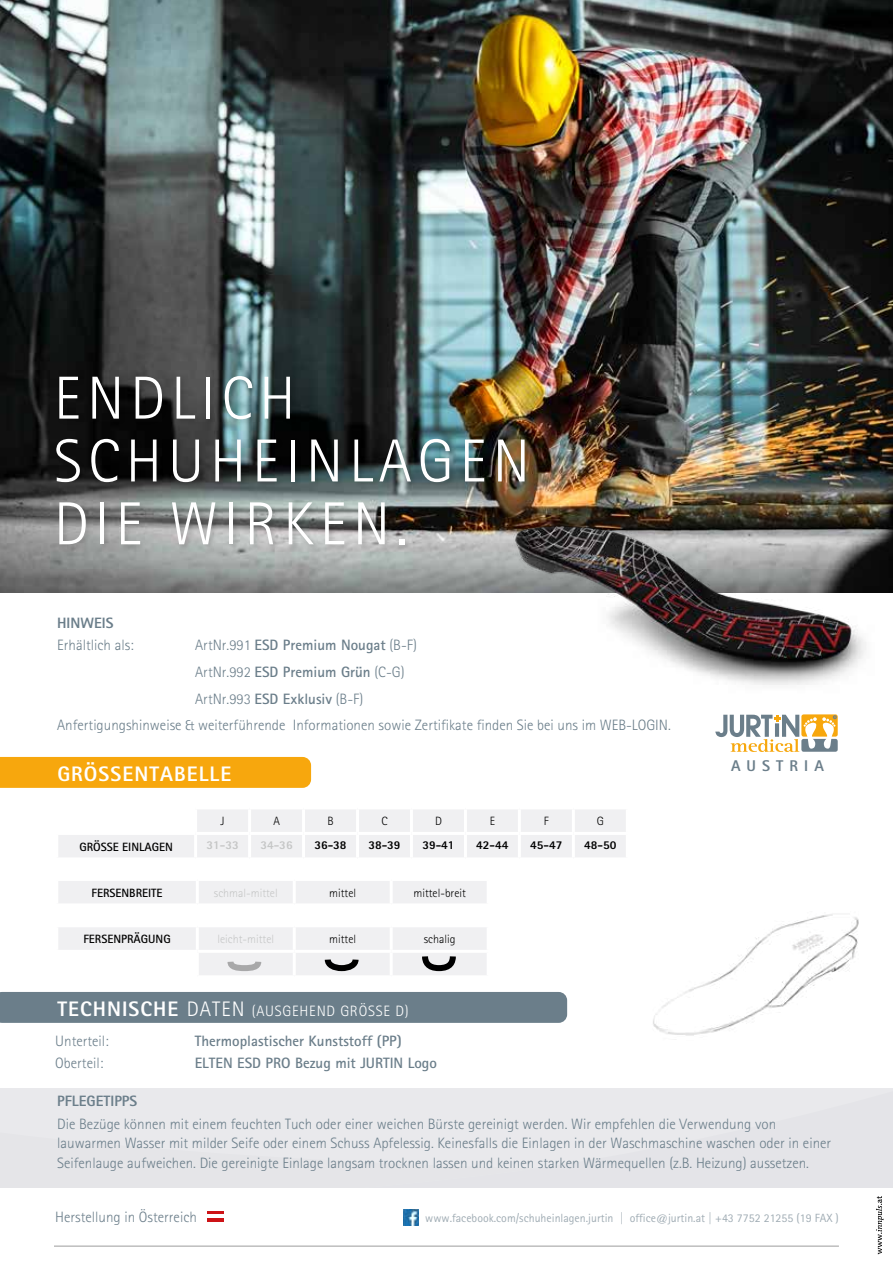
<style>
.page{position:relative;width:893px;height:1263px;background:#fff}
.page>*{position:absolute;margin:0;border:0;box-sizing:border-box;transform-origin:0 0}
.t1{font:300 60.75px/62.8px "Rotis San Ser";letter-spacing:.1em;color:#fff}
.t2{font:700 21px "Rotis San Ser Ext";letter-spacing:.05em;color:#fff}
.t3{font:700 15.6px "Rotis San Ser Ext";letter-spacing:.39em;color:#6b7e8a}
.t4{font:300 15px/19.5px "Rotis San Ser";color:#6b7e8a}
.t5{font:700 15px "Rotis San Ser";color:#6b7e8a}
.t6{font:300 15px "Rotis San Ser";letter-spacing:.05em;color:#fff}
.t7{font:700 15px "Rotis San Ser Ext";color:#6b7e8a}
.t8{font:700 12px "Rotis San Ser";color:#000}
.t9{font:300 12px "Rotis San Ser";color:#000}
.t10{font:700 12px "Rotis San Ser Ext";color:#000}
.t11{font:300 12px "Rotis San Ser";color:#c5c6c6}
.t12{font:700 12px "Rotis San Ser Ext";color:#c5c6c6}
.t13{font:11.85px "Rotis San Serif";color:#6b7e8a}
.s1{font-weight:300}
.s2{font-weight:700}
.s3{font-family:"Rotis San Ser Ext";font-weight:700;font-size:21px}
.s4{font-size:21px}
</style>
<div class="page">
<svg style="left:876px;top:1196px;width:7px;height:58px"></svg>
<img style="left:0;top:0;width:893px;height:592px">
<img style="left:403px;top:1209px;width:16px;height:16px">
<hr style="left:207px;top:1211px;width:16px;height:3px;background:#cd1316">
<hr style="left:207px;top:1218px;width:16px;height:4px;background:#cd1316">
<hr style="left:54px;top:1246px;width:785px;height:1px;background:#000">
<img style="left:653px;top:914px;width:206px;height:122px">
<div style="left:801px;top:714px;width:37px;height:23px;background:#f7a70d;border-radius:2px"></div>
<div style="left:801px;top:739px;width:37px;height:13px;background:#6b7e8a;border-radius:2px"></div>
<svg style="left:715px;top:715px;width:121px;height:37px"></svg>
<img style="left:477px;top:468px;width:397px;height:217px">
<div style="left:55px;top:375px;width:477px;height:177px;background:#000;opacity:.15"></div>
<div style="left:0;top:1088px;width:893px;height:99px;background:#e9e9ec"></div>
<div style="left:0;top:1130px;width:537px;height:57px;background:#e5e5e8"></div>
<div style="left:0;top:992px;width:567px;height:31px;background:#6b7e8a"></div>
<div style="left:0;top:757px;width:311px;height:31px;background:#f7a70d"></div>
<div style="left:58px;top:881px;width:429px;height:22px;background:#f0f0f2"></div>
<hr style="left:196px;top:881px;width:3px;height:22px;background:#fff">
<hr style="left:293px;top:881px;width:3px;height:22px;background:#fff">
<hr style="left:390px;top:881px;width:3px;height:22px;background:#fff">
<svg style="left:58px;top:810px;width:568px;height:47px"></svg>
<hr style="left:194px;top:809px;width:3px;height:23px;background:#fff">
<hr style="left:248px;top:809px;width:3px;height:23px;background:#fff">
<hr style="left:302px;top:809px;width:3px;height:23px;background:#fff">
<hr style="left:356px;top:809px;width:3px;height:23px;background:#fff">
<hr style="left:410px;top:809px;width:3px;height:23px;background:#fff">
<hr style="left:464px;top:809px;width:3px;height:23px;background:#fff">
<hr style="left:518px;top:809px;width:3px;height:23px;background:#fff">
<hr style="left:572px;top:809px;width:3px;height:23px;background:#fff">
<hr style="left:55px;top:832px;width:141px;height:3px;background:#fff">
<hr style="left:196px;top:832px;width:54px;height:3px;background:#fff">
<hr style="left:194px;top:835px;width:3px;height:22px;background:#fff">
<hr style="left:250px;top:832px;width:54px;height:3px;background:#fff">
<hr style="left:248px;top:835px;width:3px;height:22px;background:#fff">
<hr style="left:304px;top:832px;width:53px;height:3px;background:#fff">
<hr style="left:302px;top:835px;width:3px;height:22px;background:#fff">
<hr style="left:357px;top:832px;width:54px;height:3px;background:#fff">
<hr style="left:356px;top:835px;width:3px;height:22px;background:#fff">
<hr style="left:411px;top:832px;width:54px;height:3px;background:#fff">
<hr style="left:410px;top:835px;width:3px;height:22px;background:#fff">
<hr style="left:465px;top:832px;width:54px;height:3px;background:#fff">
<hr style="left:464px;top:835px;width:3px;height:22px;background:#fff">
<hr style="left:519px;top:832px;width:54px;height:3px;background:#fff">
<hr style="left:518px;top:835px;width:3px;height:22px;background:#fff">
<hr style="left:573px;top:832px;width:56px;height:3px;background:#fff">
<hr style="left:572px;top:835px;width:3px;height:22px;background:#fff">
<svg style="left:58px;top:927px;width:429px;height:48px"></svg>
<h1 class="t1" style="left:54px;top:367px;width:477px">ENDLICH<br>SCHUHEINLAGEN<br>DIE WIRKEN.</h1>
<p class="t7" style="left:57px;top:613px;width:58px">HINWEIS</p>
<p class="t4" style="left:57px;top:635px;width:78px">Erhältlich als:</p>
<p class="t5" style="left:195px;top:636px;width:223px"><span class="s1">ArtNr.991</span> ESD Premium Nougat <span class="s1">(B-F)</span></p>
<p class="t4" style="left:195px;top:662px;width:211px">ArtNr.992 <span class="s2">ESD Premium Grün</span> (C-G)</p>
<p class="t4" style="left:195px;top:689px;width:170px">ArtNr.993 <span class="s2">ESD Exklusiv</span> (B-F)</p>
<p class="t4" style="left:57px;top:716px;width:615px">Anfertigungshinweise &amp; weiterführende Informationen sowie Zertifikate finden Sie bei uns im WEB-LOGIN.</p>
<h2 class="t2" style="left:57px;top:760px;width:175px">GRÖSSENTABELLE</h2>
<p class="t9" style="left:221px;top:814px;width:5px">J</p>
<p class="t9" style="left:273px;top:814px;width:8px">A</p>
<p class="t9" style="left:327px;top:814px;width:8px">B</p>
<p class="t9" style="left:381px;top:814px;width:8px">C</p>
<p class="t9" style="left:435px;top:814px;width:8px">D</p>
<p class="t9" style="left:490px;top:814px;width:7px">E</p>
<p class="t9" style="left:544px;top:814px;width:6px">F</p>
<p class="t9" style="left:597px;top:814px;width:9px">G</p>
<p class="t8" style="left:79px;top:839px;width:95px">GRÖSSE EINLAGEN</p>
<p class="t12" style="left:206px;top:837px;width:34px">31-33</p>
<p class="t12" style="left:260px;top:837px;width:34px">34-36</p>
<p class="t10" style="left:314px;top:837px;width:34px">36-38</p>
<p class="t10" style="left:368px;top:837px;width:34px">38-39</p>
<p class="t10" style="left:422px;top:837px;width:34px">39-41</p>
<p class="t10" style="left:476px;top:837px;width:34px">42-44</p>
<p class="t10" style="left:530px;top:837px;width:34px">45-47</p>
<p class="t10" style="left:584px;top:837px;width:34px">48-50</p>
<p class="t8" style="left:91px;top:885px;width:73px">FERSENBREITE</p>
<p class="t11" style="left:214px;top:886px;width:65px">schmal-mittel</p>
<p class="t9" style="left:329px;top:886px;width:28px">mittel</p>
<p class="t9" style="left:413px;top:886px;width:54px">mittel-breit</p>
<p class="t8" style="left:83px;top:932px;width:89px">FERSENPRÄGUNG</p>
<p class="t11" style="left:217px;top:932px;width:58px">leicht-mittel</p>
<p class="t9" style="left:329px;top:932px;width:28px">mittel</p>
<p class="t9" style="left:424px;top:932px;width:33px">schalig</p>
<p class="t6" style="left:57px;top:1002px;width:353px"><span class="s3">TECHNISCHE</span> <span class="s4">DATEN</span> (AUSGEHEND GRÖSSE D)</p>
<p class="t3" style="left:731px;top:756px;width:94px">AUSTRIA</p>
<p class="t4" style="left:55px;top:1031px;width:55px">Unterteil:</p>
<p class="t5" style="left:195px;top:1031px;width:208px">Thermoplastischer Kunststoff (PP)</p>
<p class="t4" style="left:55px;top:1053px;width:50px">Oberteil:</p>
<p class="t5" style="left:195px;top:1054px;width:244px">ELTEN ESD PRO Bezug mit JURTIN Logo</p>
<p class="t7" style="left:57px;top:1092px;width:82px">PFLEGETIPPS</p>
<p class="t4" style="left:57px;top:1114px;width:776px">Die Bezüge können mit einem feuchten Tuch oder einer weichen Bürste gereinigt werden. Wir empfehlen die Verwendung von lauwarmen Wasser mit milder Seife oder einem Schuss Apfelessig. Keinesfalls die Einlagen in der Waschmaschine waschen oder in einer<br>Seifenlauge aufweichen. Die gereinigte Einlage langsam trocknen lassen und keinen starken Wärmequellen (z.B. Heizung) aussetzen.</p>
<p class="t4" style="left:55px;top:1207px;width:143px">Herstellung in Österreich</p>
<p class="t13" style="left:425px;top:1211px;width:415px">www.facebook.com/schuheinlagen.jurtin | office@jurtin.at | +43 7752 21255 (19 FAX )</p>
</div>
